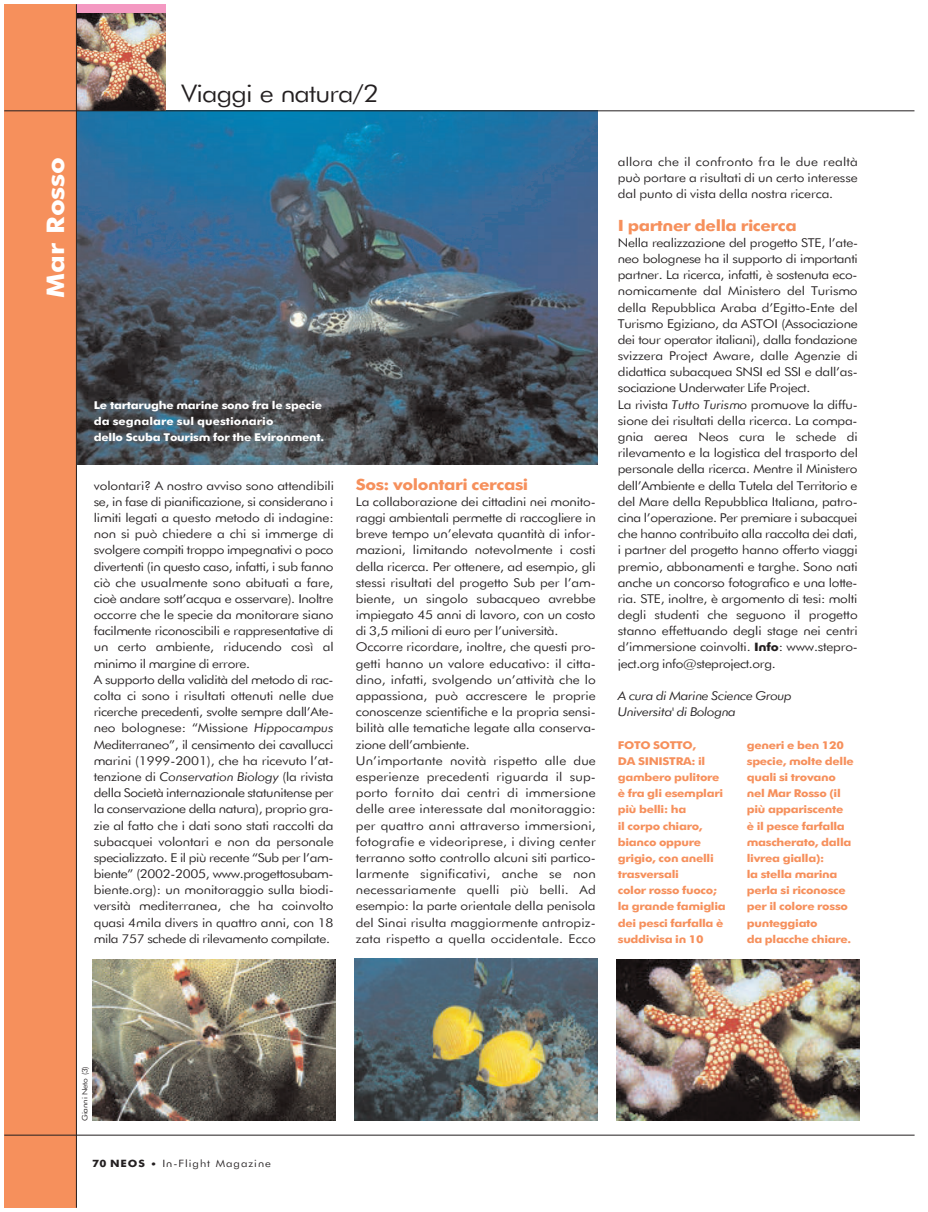
<style>
.page{position:relative;width:928px;height:1212px;background:#fff}
.page>*{position:absolute;margin:0;border:0;box-sizing:border-box;transform-origin:0 0}
.t1{font:300 27px "Neos";letter-spacing:-.03em;color:#231f20}
.t2{font:700 27px "Neos";color:#fff}
.t3{font:700 17.25px "Neos";letter-spacing:-.025em;color:#f6905c}
.t4{font:300 13.5px/16.2px "Neos";letter-spacing:-.01em;color:#231f20}
.t5{font:italic 300 13.5px/16.2px "Neos";letter-spacing:-.025em;color:#231f20}
.t6{font:700 12px/16.2px "Neos";letter-spacing:-.025em;color:#f6905c}
.t7{font:700 12px/16.2px "Neos";letter-spacing:-.02em;color:#fff}
.t8{font:300 11.25px "Neos";letter-spacing:.09em;color:#231f20}
.t9{font:300 8.25px "Neos";letter-spacing:-.02em;color:#231f20}
.s1{font-style:italic}
.s2{font-weight:700;font-size:12.9px}
.s3{font-weight:700}
.s4{font-weight:700;font-size:12px}
</style>
<div class="page">
<img style="left:77px;top:111px;width:520px;height:353px">
<div style="left:77px;top:4px;width:89px;height:107px;background:#f499c2"></div>
<img style="left:77px;top:13px;width:89px;height:97px">
<div style="left:4px;top:4px;width:73px;height:1204px;background:#f6905c"></div>
<hr style="left:76px;top:4px;width:1px;height:1204px;background:#231f20">
<hr style="left:4px;top:1135px;width:910px;height:1px;background:#231f20">
<hr style="left:4px;top:110px;width:910px;height:1px;background:#231f20">
<img style="left:92px;top:959px;width:243px;height:162px">
<img style="left:616px;top:959px;width:243px;height:162px">
<img style="left:354px;top:959px;width:243px;height:162px">
<h1 class="t2" style="left:46px;top:298px;width:143px;rotate:-90deg">Mar Rosso</h1>
<h1 class="t1" style="left:182px;top:83px;width:199px">Viaggi e natura/2</h1>
<p class="t7" style="left:94px;top:398px;width:232px">Le tartarughe marine sono fra le specie da segnalare sul questionario<br>dello Scuba Tourism for the Evironment.</p>
<p class="t4" style="left:94px;top:478px;width:242px">volontari? A nostro avviso sono attendibili se, in fase di pianificazione, si considerano i limiti legati a questo metodo di indagine: non si può chiedere a chi si immerge di svolgere compiti troppo impegnativi o poco divertenti (in questo caso, infatti, i sub fanno ciò che usualmente sono abituati a fare, cioè andare sott’acqua e osservare). Inoltre occorre che le specie da monitorare siano facilmente riconoscibili e rappresentative di un certo ambiente, riducendo così al minimo il margine di errore.<br>A supporto della validità del metodo di rac&shy;colta ci sono i risultati ottenuti nelle due ricerche precedenti, svolte sempre dall’Ate&shy;neo bolognese: “Missione <span class="s1">Hippocampus </span>Mediterraneo”, il censimento dei cavallucci marini (1999-2001), che ha ricevuto l’at&shy;tenzione di <span class="s1">Conservation Biology</span> (la rivista della Società internazionale statunitense per la conservazione della natura), proprio gra&shy;zie al fatto che i dati sono stati raccolti da subacquei volontari e non da personale specializzato. E il più recente “Sub per l’am&shy;biente” (2002-2005, www.progettosubam&shy;biente.org): un monitoraggio sulla biodi&shy;versità mediterranea, che ha coinvolto quasi 4mila divers in quattro anni, con 18 mila 757 schede di rilevamento compilate.</p>
<p class="t3" style="left:356px;top:478px;width:174px">Sos: volontari cercasi</p>
<p class="t4" style="left:356px;top:494px;width:241px">La collaborazione dei cittadini nei monito&shy;raggi ambientali permette di raccogliere in breve tempo un’elevata quantità di infor&shy;mazioni, limitando notevolmente i costi della ricerca. Per ottenere, ad esempio, gli stessi risultati del progetto Sub per l’am&shy;biente, un singolo subacqueo avrebbe impiegato 45 anni di lavoro, con un costo di 3,5 milioni di euro per l’università.<br>Occorre ricordare, inoltre, che questi pro&shy;getti hanno un valore educativo: il citta&shy;dino, infatti, svolgendo un’attività che lo appassiona, può accrescere le proprie conoscenze scientifiche e la propria sensi&shy;bilità alle tematiche legate alla conserva&shy;zione dell’ambiente.<br>Un’importante novità rispetto alle due esperienze precedenti riguarda il sup&shy;porto fornito dai centri di immersione delle aree interessate dal monitoraggio: per quattro anni attraverso immersioni, fotografie e videoriprese, i diving center terranno sotto controllo alcuni siti partico&shy;larmente significativi, anche se non necessariamente quelli più belli. Ad esempio: la parte orientale della penisola del Sinai risulta maggiormente antropiz&shy;zata rispetto a quella occidentale. Ecco</p>
<p class="t4" style="left:618px;top:154px;width:241px;text-align:justify">allora che il confronto fra le due realtà può portare a risultati di un certo interesse dal punto di vista della nostra ricerca.</p>
<p class="t3" style="left:618px;top:219px;width:180px">I partner della ricerca</p>
<p class="t4" style="left:618px;top:235px;width:242px">Nella realizzazione del progetto STE, l’ate&shy;neo bolognese ha il supporto di importanti partner. La ricerca, infatti, è sostenuta eco&shy;nomicamente dal Ministero del Turismo della Repubblica Araba d’Egitto-Ente del Turismo Egiziano, da ASTOI (Associazione dei tour operator italiani), dalla fondazione svizzera Project Aware, dalle Agenzie di didattica subacquea SNSI ed SSI e dall’as&shy;sociazione Underwater Life Project.<br>La rivista <span class="s1">Tutto Turismo</span> promuove la diffu&shy;sione dei risultati della ricerca. La compa&shy;gnia aerea Neos cura le schede di rilevamento e la logistica del trasporto del personale della ricerca. Mentre il Ministero dell’Ambiente e della Tutela del Territorio e del Mare della Repubblica Italiana, patro&shy;cina l’operazione. Per premiare i subacquei che hanno contribuito alla raccolta dei dati, i partner del progetto hanno offerto viaggi premio, abbonamenti e targhe. Sono nati anche un concorso fotografico e una lotte&shy;ria. STE, inoltre, è argomento di tesi: molti degli studenti che seguono il progetto stanno effettuando degli stage nei centri d’immersione coinvolti. <span class="s2">Info</span>: www.stepro&shy;ject.org info@steproject.org.</p>
<p class="t5" style="left:618px;top:689px;width:175px">A cura di Marine Science Group<br>Universita' di Bologna</p>
<p class="t6" style="left:618px;top:737px;width:109px">FOTO SOTTO,<br>DA SINISTRA: il gambero pulitore è fra gli esemplari più belli: ha<br>il corpo chiaro, bianco oppure grigio, con anelli trasversali<br>color rosso fuoco; la grande famiglia dei pesci farfalla è suddivisa in 10</p>
<p class="t6" style="left:747px;top:737px;width:108px">generi e ben 120 specie, molte delle quali si trovano nel Mar Rosso (il più appariscente<br>è il pesce farfalla mascherato, dalla livrea gialla):<br>la stella marina perla si riconosce per il colore rosso punteggiato<br>da placche chiare.</p>
<p class="t9" style="left:82px;top:1121px;width:56px;rotate:-90deg">Gianni Neto (3)</p>
<p class="t8" style="left:92px;top:1159px;width:180px"><span class="s3">70 NEOS</span> <span class="s4">•</span> In-Flight Magazine</p>
</div>
